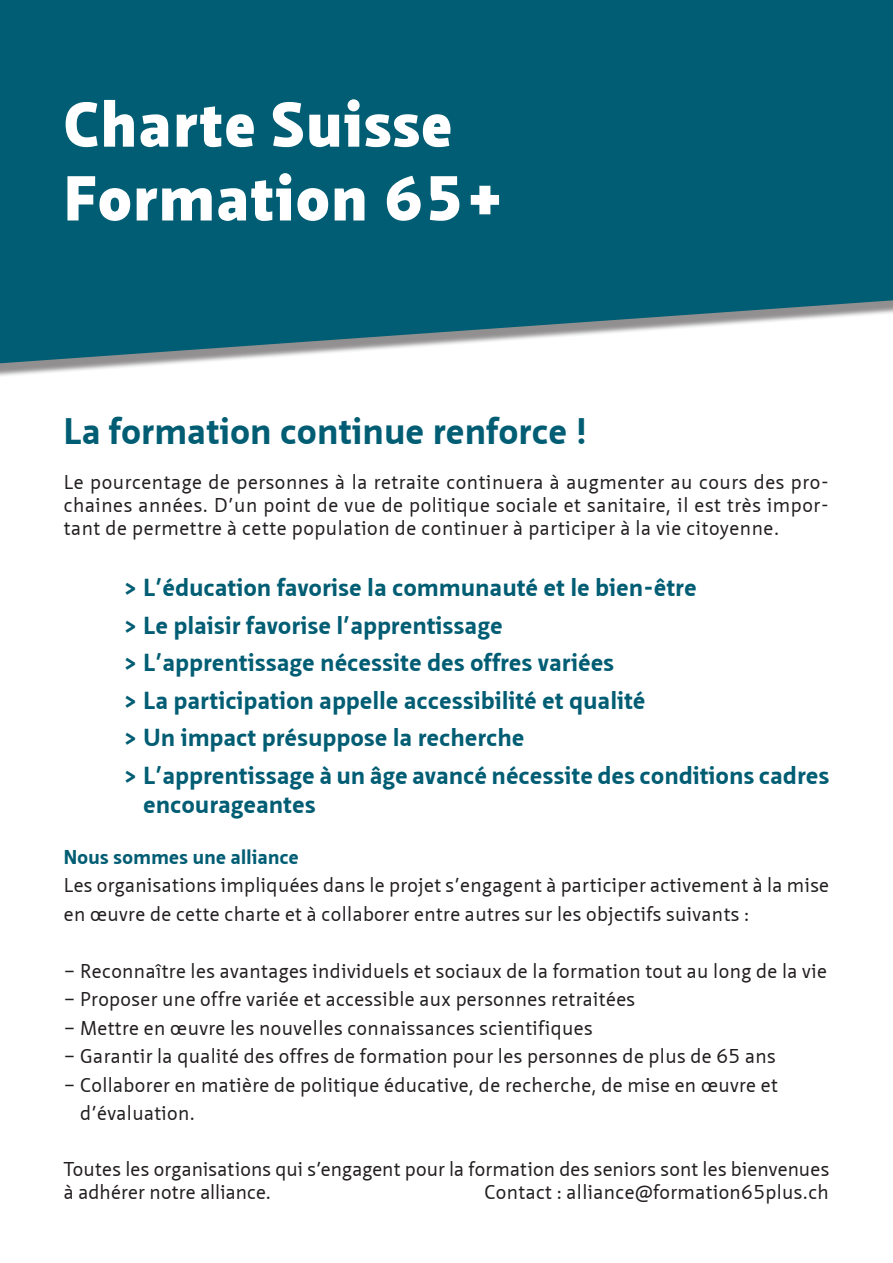
<style>
.page{position:relative;width:893px;height:1263px;background:#fff}
.page>*{position:absolute;margin:0;border:0;box-sizing:border-box;transform-origin:0 0}
.t1{font:900 61.5px/73.8px "Neue Sans Pro";letter-spacing:.03em;color:#fff}
.t2{font:700 36px "Neue Sans Pro";letter-spacing:.02em;color:#005d73}
.t3{font:700 24px/28.8px "Neue Sans Pro";letter-spacing:.02em;color:#005d73}
.PS_Lauftext{font:19.5px/23.4px "Neue Sans Pro";letter-spacing:.02em;color:#231f20}
.t4{font:700 19.5px "Neue Sans Pro";letter-spacing:.02em;color:#005d73}
</style>
<div class="page">
<div style="left:0;top:0;width:893px;height:379px;background:#231f20;opacity:.5"></div>
<svg style="left:0;top:0;width:893px;height:363px;background:#12677c"></svg>
<p class="t1" style="left:64px;top:87px;width:442px">Charte Suisse<br>Formation 65+</p>
<p class="t2" style="left:64px;top:408px;width:525px">La formation continue renforce !</p>
<p class="PS_Lauftext" style="left:64px;top:470px;width:767px;text-align:justify">Le pourcentage de personnes à la retraite continuera à augmenter au cours des pro&shy;chaines années. D’un point de vue de politique sociale et sanitaire, il est très impor&shy;tant de permettre à cette population de continuer à participer à la vie citoyenne.</p>
<p class="t3" style="left:123px;top:573px;width:575px">&gt; L’éducation favorise la communauté et le bien-être</p>
<p class="t3" style="left:123px;top:611px;width:381px">&gt; Le plaisir favorise l’apprentissage</p>
<p class="t3" style="left:123px;top:648px;width:492px">&gt; L’apprentissage nécessite des offres variées</p>
<p class="t3" style="left:123px;top:686px;width:524px">&gt; La participation appelle accessibilité et qualité</p>
<p class="t3" style="left:123px;top:723px;width:402px">&gt; Un impact présuppose la recherche</p>
<p class="t3" style="left:144px;top:761px;width:687px;text-indent:-20px">&gt; L’apprentissage à un âge avancé nécessite des conditions cadres encourageantes</p>
<p class="t4" style="left:64px;top:844px;width:236px">Nous sommes une alliance</p>
<p class="PS_Lauftext" style="left:64px;top:871px;width:767px;line-height:28.5px">Les organisations impliquées dans le projet s’engagent à participer activement à la mise en œuvre de cette charte et à collaborer entre autres sur les objectifs suivants :</p>
<p class="PS_Lauftext" style="left:64px;top:959px;width:765px">– Reconnaître les avantages individuels et sociaux de la formation tout au long de la vie</p>
<p class="PS_Lauftext" style="left:64px;top:987px;width:573px">– Proposer une offre variée et accessible aux personnes retraitées</p>
<p class="PS_Lauftext" style="left:64px;top:1016px;width:530px">– Mettre en œuvre les nouvelles connaissances scientifiques</p>
<p class="PS_Lauftext" style="left:64px;top:1044px;width:713px">– Garantir la qualité des offres de formation pour les personnes de plus de 65 ans</p>
<p class="PS_Lauftext" style="left:80px;top:1070px;width:699px;line-height:28.5px;text-indent:-16px">– Collaborer en matière de politique éducative, de recherche, de mise en œuvre et d’évaluation.</p>
<p class="PS_Lauftext" style="left:64px;top:1157px;width:767px">Toutes les organisations qui s’engagent pour la formation des seniors sont les bienvenues à adhérer notre alliance.</p>
<p class="PS_Lauftext" style="left:484px;top:1180px;width:346px">Contact : alliance@formation65plus.ch</p>
</div>
